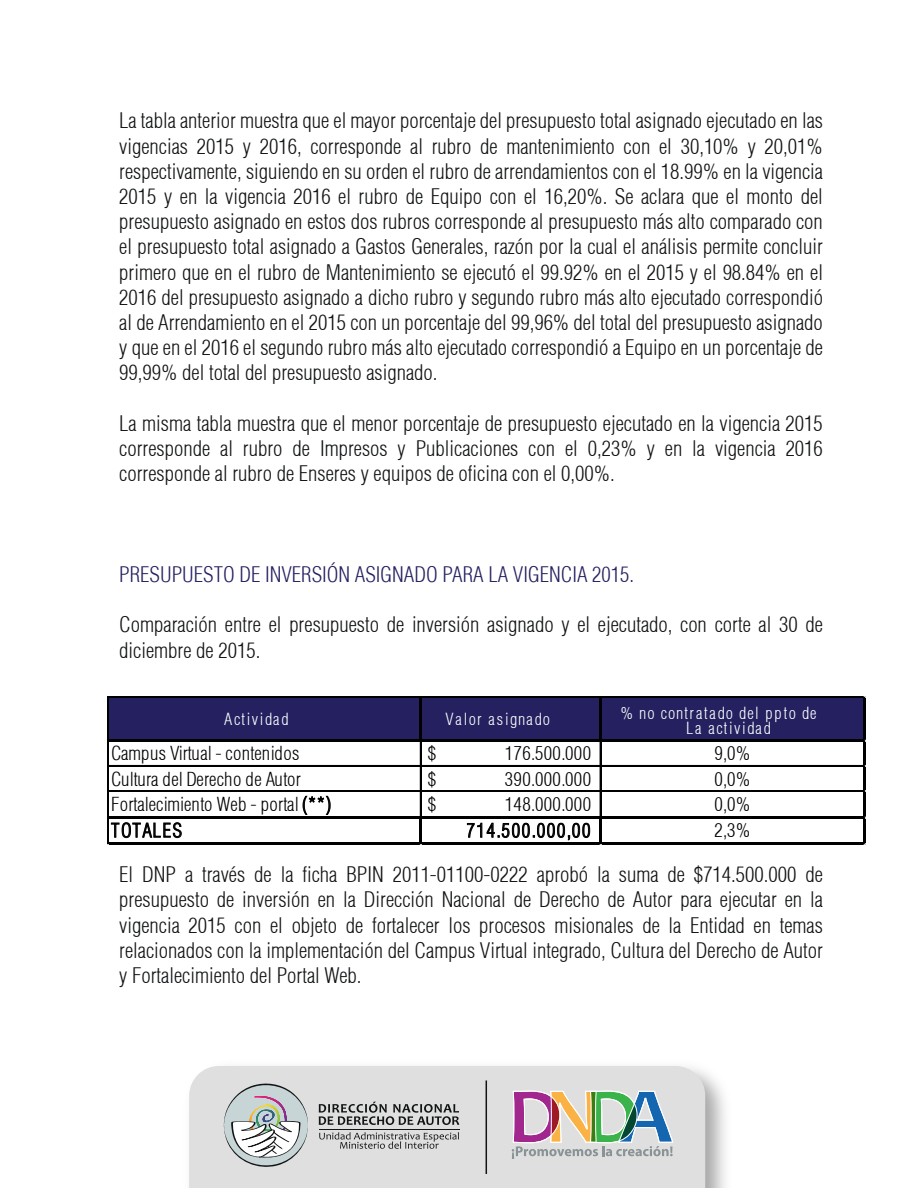
<style>
.page{position:relative;width:918px;height:1188px;background:#fff}
.page>*{position:absolute;margin:0;border:0;box-sizing:border-box;transform-origin:0 0}
.t1{font:300 condensed 21px/25.2px "Helvetica";color:#111416;text-align:justify}
.t2{font:300 condensed 21px "Helvetica";color:#252161}
.t3{font:300 condensed 18.9px "Helvetica";letter-spacing:.02em;color:#000001}
.t4{font:300 condensed 18.9px "Helvetica";letter-spacing:.09em;color:#000001}
.t5{font:300 condensed 16.35px/15.6px "Helvetica";letter-spacing:.095em;color:#fff}
</style>
<div class="page">
<div style="left:107px;top:696px;width:757px;height:44px;background:#252161"></div>
<img style="left:705px;top:1073px;width:20px;height:115px">
<div style="left:189px;top:1066px;width:516px;height:122px;background:#dedfde"></div>
<svg style="left:319px;top:1102px;width:140px;height:23px;background:#9ea0a0"></svg>
<svg style="left:319px;top:1132px;width:140px;height:17px;background:#b7b8b8"></svg>
<hr style="left:319px;top:1129px;width:140px;height:1px;background:#111416">
<svg style="left:222px;top:1082px;width:86px;height:88px"></svg>
<svg style="left:512px;top:1091px;width:161px;height:68px;background:#b7b7b5"></svg>
<hr style="left:486px;top:1080px;width:1px;height:94px;background:#111416">
<svg style="left:302px;top:795px;width:29px;height:20px"></svg>
<svg style="left:111px;top:822px;width:71px;height:16px"></svg>
<svg style="left:467px;top:822px;width:123px;height:19px"></svg>
<hr style="left:109px;top:696px;width:756px;height:1px;background:#000001">
<hr style="left:419px;top:697px;width:3px;height:45px;background:#000001">
<hr style="left:599px;top:697px;width:2px;height:45px;background:#000001">
<hr style="left:109px;top:739px;width:756px;height:3px;background:#000001">
<hr style="left:109px;top:765px;width:754px;height:2px;background:#000001">
<hr style="left:109px;top:790px;width:754px;height:1px;background:#000001">
<hr style="left:109px;top:791px;width:754px;height:1px;background:#000001">
<hr style="left:420px;top:742px;width:2px;height:74px;background:#000001">
<hr style="left:600px;top:742px;width:1px;height:74px;background:#000001">
<hr style="left:109px;top:816px;width:756px;height:2px;background:#000001">
<hr style="left:107px;top:696px;width:2px;height:149px;background:#000001">
<hr style="left:419px;top:818px;width:3px;height:27px;background:#000001">
<hr style="left:599px;top:818px;width:2px;height:27px;background:#000001">
<hr style="left:109px;top:842px;width:756px;height:3px;background:#000001">
<hr style="left:863px;top:697px;width:2px;height:148px;background:#000001">
<p class="t1" style="left:119px;top:108px;width:705px">La tabla anterior muestra que el mayor porcentaje del presupuesto total asignado ejecutado en las vigencias 2015 y 2016, corresponde al rubro de mantenimiento con el 30,10% y 20,01% respectivamente, siguiendo en su orden el rubro de arrendamientos con el 18.99% en la vigencia 2015 y en la vigencia 2016 el rubro de Equipo con el 16,20%. Se aclara que el monto del presupuesto asignado en estos dos rubros corresponde al presupuesto más alto comparado con el presupuesto total asignado a Gastos Generales, razón por la cual el análisis permite concluir primero que en el rubro de Mantenimiento se ejecutó el 99.92% en el 2015 y el 98.84% en el 2016 del presupuesto asignado a dicho rubro y segundo rubro más alto ejecutado correspondió al de Arrendamiento en el 2015 con un porcentaje del 99,96% del total del presupuesto asignado y que en el 2016 el segundo rubro más alto ejecutado correspondió a Equipo en un porcentaje de 99,99% del total del presupuesto asignado.</p>
<p class="t1" style="left:119px;top:411px;width:705px">La misma tabla muestra que el menor porcentaje de presupuesto ejecutado en la vigencia 2015 corresponde al rubro de Impresos y Publicaciones con el 0,23% y en la vigencia 2016 corresponde al rubro de Enseres y equipos de oficina con el 0,00%.</p>
<p class="t2" style="left:119px;top:561px;width:516px">PRESUPUESTO DE INVERSIÓN ASIGNADO PARA LA VIGENCIA 2015.</p>
<p class="t1" style="left:119px;top:612px;width:705px">Comparación entre el presupuesto de inversión asignado y el ejecutado, con corte al 30 de diciembre de 2015.</p>
<p class="t5" style="left:224px;top:711px;width:66px">Actividad</p>
<p class="t5" style="left:445px;top:711px;width:106px">Valor asignado</p>
<p class="t5" style="left:686px;top:705px;width:132px;text-indent:-66px">% no contratado del ppto de<br>La actividad</p>
<p class="t3" style="left:111px;top:742px;width:190px">Campus Virtual - contenidos</p>
<p class="t3" style="left:428px;top:742px;width:10px">$</p>
<p class="t3" style="left:505px;top:742px;width:88px">176.500.000</p>
<p class="t3" style="left:714px;top:742px;width:38px">9,0%</p>
<p class="t3" style="left:111px;top:767px;width:192px">Cultura del Derecho de Autor</p>
<p class="t3" style="left:428px;top:767px;width:10px">$</p>
<p class="t3" style="left:505px;top:767px;width:88px">390.000.000</p>
<p class="t3" style="left:714px;top:767px;width:38px">0,0%</p>
<p class="t3" style="left:111px;top:792px;width:222px">Fortalecimiento Web - portal (**)</p>
<p class="t3" style="left:428px;top:792px;width:10px">$</p>
<p class="t3" style="left:505px;top:792px;width:88px">148.000.000</p>
<p class="t3" style="left:714px;top:792px;width:38px">0,0%</p>
<p class="t4" style="left:111px;top:819px;width:73px">TOTALES</p>
<p class="t4" style="left:466px;top:819px;width:125px">714.500.000,00</p>
<p class="t3" style="left:714px;top:819px;width:38px">2,3%</p>
<p class="t1" style="left:119px;top:862px;width:705px">El DNP a través de la ficha BPIN 2011-01100-0222 aprobó la suma de $714.500.000 de presupuesto de inversión en la Dirección Nacional de Derecho de Autor para ejecutar en la vigencia 2015 con el objeto de fortalecer los procesos misionales de la Entidad en temas relacionados con la implementación del Campus Virtual integrado, Cultura del Derecho de Autor y Fortalecimiento del Portal Web.</p>
</div>
